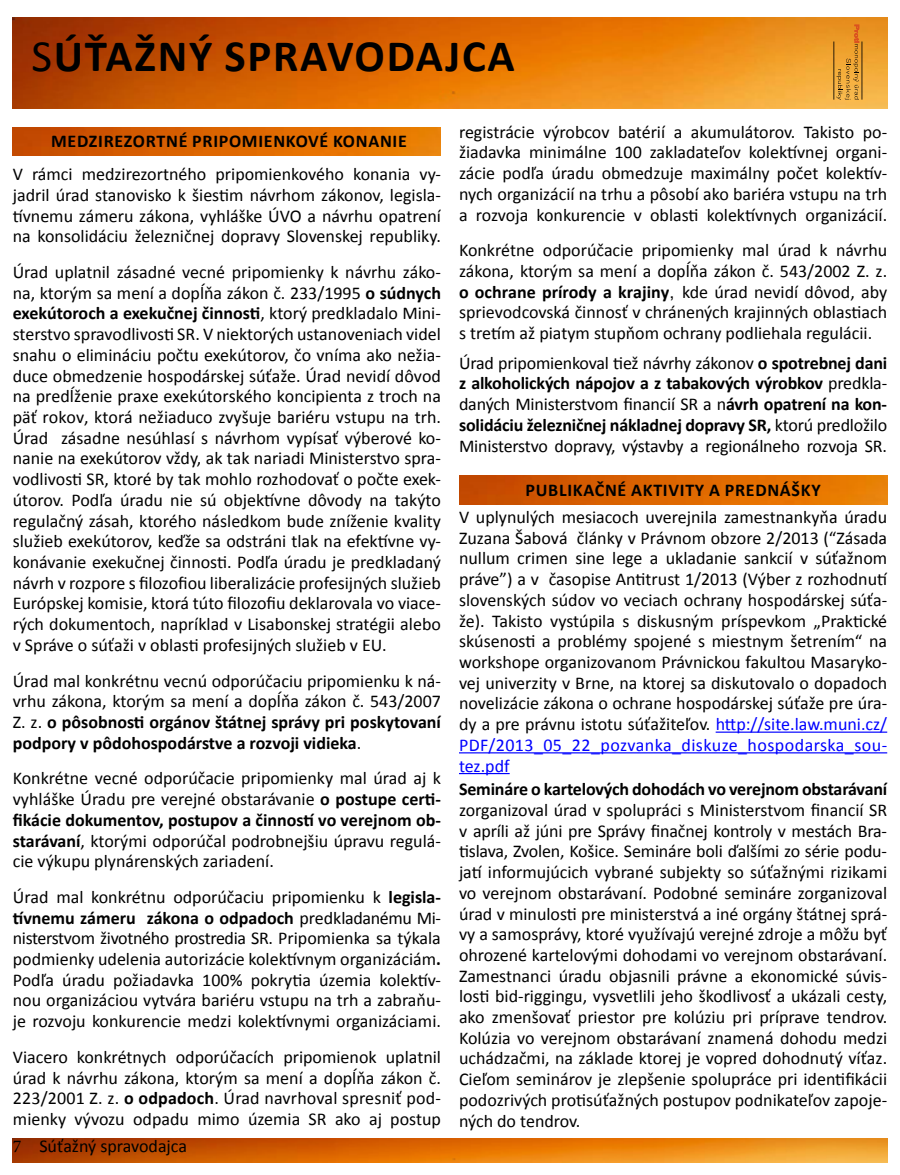
<style>
.page{position:relative;width:900px;height:1175px;background:#fff}
.page>*{position:absolute;margin:0;border:0;box-sizing:border-box;transform-origin:0 0}
.t1{font:700 45px "Calibri";letter-spacing:.04em;color:#000}
.t2{font:18px/20.7px "Calibri";color:#000;text-align:justify}
.t3{font:700 18px "Calibri";letter-spacing:-.01em;color:#000}
.t4{font:700 18px "Calibri";letter-spacing:.04em;color:#000}
.s1{font-weight:400}
.s2{font-weight:700}
.s3{font-family:"Minion Pro"}
.s4{font-family:"Arial"}
.s5{color:#00f}
</style>
<div class="page">
<img style="left:13px;top:17px;width:874px;height:92px">
<svg style="left:837px;top:25px;width:22px;height:75px;background:#dd9630"></svg>
<hr style="left:862px;top:42px;width:1px;height:58px;background:#000">
<hr style="left:834px;top:42px;width:1px;height:58px;background:#000">
<img style="left:13px;top:1138px;width:874px;height:24px">
<hr style="left:716px;top:731px;width:171px;height:1px;background:#00f">
<hr style="left:459px;top:752px;width:428px;height:1px;background:#00f">
<hr style="left:459px;top:773px;width:51px;height:1px;background:#00f">
<img style="left:13px;top:127px;width:428px;height:29px">
<img style="left:459px;top:475px;width:428px;height:29px">
<h1 class="t1" style="left:31px;top:27px;width:485px"><span class="s1">S</span>úťažný spravodajca</h1>
<p class="t3" style="left:51px;top:129px;width:13px">med</p>
<p class="t3" style="left:89px;top:129px;width:56px">zirezortn</p>
<p class="t3" style="left:179px;top:129px;width:25px">é pripomien</p>
<p class="t3" style="left:286px;top:129px;width:69px">kov é konanie</p>
<p class="t2" style="left:13px;top:164px;width:430px">V rámci medzirezortného pripomienkového konania vy&shy;jadril úrad stanovisko k šiestim návrhom zákonov, legisla&shy;tívnemu zámeru zákona, vyhláške ÚVO a návrhu opatrení na konsolidáciu železničnej dopravy Slovenskej republiky.</p>
<p class="t2" style="left:13px;top:262px;width:430px">Úrad uplatnil zásadné vecné pripomienky k návrhu záko&shy;na, ktorým sa mení a dopĺňa zákon č. 233/1995 <span class="s2">o súdnych exekútoroch a exekučnej činnosti</span>, ktorý predkladalo Mini&shy;sterstvo spravodlivosti SR. V niektorých ustanoveniach videl snahu o elimináciu počtu exekútorov, čo vníma ako nežia&shy;duce obmedzenie hospodárskej súťaže. Úrad nevidí dôvod na predĺženie praxe exekútorského koncipienta z troch na päť rokov, ktorá nežiaduco zvyšuje bariéru vstupu na trh.<br>Úrad zásadne nesúhlasí s návrhom vypísať výberové ko&shy;nanie na exekútorov vždy, ak tak nariadi Ministerstvo spra&shy;vodlivosti SR, ktoré by tak mohlo rozhodovať o počte exek&shy;útorov. Podľa úradu nie sú objektívne dôvody na takýto regulačný zásah, ktorého následkom bude zníženie kvality služieb exekútorov, keďže sa odstráni tlak na efektívne vy&shy;konávanie exekučnej činnosti. Podľa úradu je predkladaný návrh v rozpore s filozofiou liberalizácie profesijných služieb Európskej komisie, ktorá túto filozofiu deklarovala vo viace&shy;rých dokumentoch, napríklad v Lisabonskej stratégii alebo v Správe o súťaži v oblasti profesijných služieb v EU.</p>
<p class="t2" style="left:13px;top:670px;width:430px">Úrad mal konkrétnu vecnú odporúčaciu pripomienku k ná&shy;vrhu zákona, ktorým sa mení a dopĺňa zákon č. 543/2007<br>Z. z. <span class="s2">o pôsobnosti orgánov štátnej správy pri poskytovaní podpory v pôdohospodárstve a rozvoji vidieka</span>.</p>
<p class="t2" style="left:13px;top:768px;width:430px">Konkrétne vecné odporúčacie pripomienky mal úrad aj k vyhláške Úradu pre verejné obstarávanie <span class="s2">o postupe certi&shy;fikácie dokumentov, postupov a činností vo verejnom ob&shy;starávaní</span>, ktorými odporúčal podrobnejšiu úpravu regulá&shy;cie výkupu plynárenských zariadení.</p>
<p class="t2" style="left:13px;top:886px;width:430px">Úrad mal konkrétnu odporúčaciu pripomienku k <span class="s2">legisla&shy;tívnemu zámeru zákona o odpadoch</span> predkladanému Mi&shy;nisterstvom životného prostredia SR. Pripomienka sa týkala podmienky udelenia autorizácie kolektívnym organizáciám<span class="s2">.<br></span>Podľa úradu požiadavka 100% pokrytia územia kolektív&shy;nou organizáciou vytvára bariéru vstupu na trh a zabraňu&shy;je rozvoju konkurencie medzi kolektívnymi organizáciami.</p>
<p class="t2" style="left:13px;top:1046px;width:430px">Viacero konkrétnych odporúčacích pripomienok uplatnil úrad k návrhu zákona, ktorým sa mení a dopĺňa zákon č.<br>223/2001 Z. z. <span class="s2">o odpadoch</span>. Úrad navrhoval spresniť pod&shy;mienky vývozu odpadu mimo územia SR ako aj postup</p>
<p class="t2" style="left:13px;top:1135px;width:176px"><span class="s3">7</span> Súťažný spravodajca</p>
<p class="t2" style="left:459px;top:121px;width:430px">registrácie výrobcov batérií a akumulátorov. Takisto po&shy;žiadavka minimálne 100 zakladateľov kolektívnej organi&shy;zácie podľa úradu obmedzuje maximálny počet kolektív&shy;nych organizácií na trhu a pôsobí ako bariéra vstupu na trh a rozvoja konkurencie v oblasti kolektívnych organizácií.</p>
<p class="t2" style="left:459px;top:240px;width:430px">Konkrétne odporúčacie pripomienky mal úrad k návrhu zákona, ktorým sa mení a dopĺňa zákon č. 543/2002 Z. z. <span class="s2">o ochrane prírody a krajiny</span><span class="s4">,</span> kde úrad nevidí dôvod, aby sprievodcovská činnosť v chránených krajinných oblastiach s tretím až piatym stupňom ochrany podliehala regulácii.</p>
<p class="t2" style="left:459px;top:352px;width:430px">Úrad pripomienkoval tiež návrhy zákonov <span class="s2">o spotrebnej dani z alkoholických nápojov a z tabakových výrobkov</span> predkla&shy;daných Ministerstvom financií SR a n<span class="s2">ávrh opatrení na kon&shy;solidáciu železničnej nákladnej dopravy SR,</span> ktorú predložilo Ministerstvo dopravy, výstavby a regionálneho rozvoja SR.</p>
<p class="t4" style="left:526px;top:479px;width:137px">publi kačné aktivit</p>
<p class="t3" style="left:695px;top:479px;width:42px">y a predn</p>
<p class="t3" style="left:780px;top:479px;width:42px">ášky</p>
<p class="t2" style="left:459px;top:507px;width:430px">V uplynulých mesiacoch uverejnila zamestnankyňa úradu Zuzana Šabová články v Právnom obzore 2/2013 (“Zásada nullum crimen sine lege a ukladanie sankcií v súťažnom práve”) a v časopise Antitrust 1/2013 (Výber z rozhodnutí slovenských súdov vo veciach ochrany hospodárskej súťa&shy;že). Takisto vystúpila s diskusným príspevkom „Praktické skúsenosti a problémy spojené s miestnym šetrením“ na workshope organizovanom Právnickou fakultou Masaryko&shy;vej univerzity v Brne, na ktorej sa diskutovalo o dopadoch novelizácie zákona o ochrane hospodárskej súťaže pre úra&shy;dy a pre právnu istotu súťažiteľov. <span class="s5">http://site.law.muni.cz/ PDF/2013_05_22_pozvanka_diskuze_hospodarska_sou&shy;tez.pdf</span></p>
<p class="t3" style="left:459px;top:777px;width:430px">Semináre o kartelových dohodách vo verejnom obstarávaní</p>
<p class="t2" style="left:459px;top:799px;width:430px">zorganizoval úrad v spolupráci s Ministerstvom financií SR v apríli až júni pre Správy finačnej kontroly v mestách Bra&shy;tislava, Zvolen, Košice. Semináre boli ďalšími zo série podu&shy;jatí informujúcich vybrané subjekty so súťažnými rizikami vo verejnom obstarávaní. Podobné semináre zorganizoval úrad v minulosti pre ministerstvá a iné orgány štátnej sprá&shy;vy a samosprávy, ktoré využívajú verejné zdroje a môžu byť ohrozené kartelovými dohodami vo verejnom obstarávaní.<br>Zamestnanci úradu objasnili právne a ekonomické súvis&shy;losti bid-riggingu, vysvetlili jeho škodlivosť a ukázali cesty, ako zmenšovať priestor pre kolúziu pri príprave tendrov.<br>Kolúzia vo verejnom obstarávaní znamená dohodu medzi uchádzačmi, na základe ktorej je vopred dohodnutý víťaz.<br>Cieľom seminárov je zlepšenie spolupráce pri identifikácii podozrivých protisúťažných postupov podnikateľov zapoje&shy;ných do tendrov.</p>
</div>
